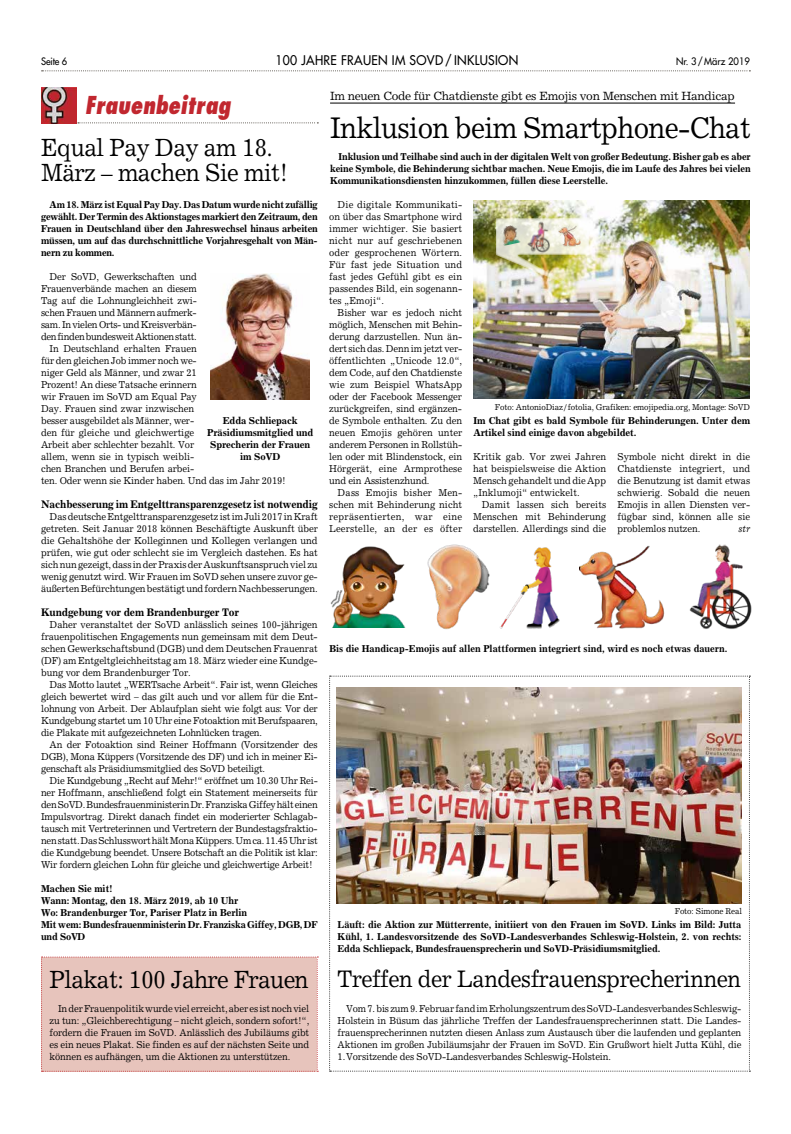
<style>
.page{position:relative;width:791px;height:1134px;background:#fff}
.page>*{position:absolute;margin:0;border:0;box-sizing:border-box;transform-origin:0 0}
.t1{font:30px "Excelsior";letter-spacing:-.025em;color:#000;scale:.93 1}
.t2{font:25px/25px "Excelsior";letter-spacing:-.025em;color:#000;scale:.93 1}
.t3{font:24px "Excelsior";letter-spacing:-.02em;color:#000;scale:.93 1}
.t4{font:italic 800 condensed 24px "Futura";color:#c1272f;scale:.93 1}
.t5{font:13px "Futura";letter-spacing:.025em;color:#000;scale:.94 1}
.t6{font:12px "Excelsior";letter-spacing:-.025em;color:#000}
.t7{font:700 11px "Excelsior";letter-spacing:-.015em;color:#000;scale:.94 1}
.t8{font:10px/12px "Excelsior";letter-spacing:-.015em;color:#000;text-align:justify;scale:.94 1}
.t9{font:700 10px/12px "Excelsior";letter-spacing:-.015em;color:#000;text-align:justify;scale:.94 1}
.t10{font:700 10px/12px "Excelsior";letter-spacing:-.015em;color:#000;scale:.96 1}
.t11{font:10px "Futura";color:#000;scale:.94 1}
.t12{font:italic 10px "Excelsior";color:#000;scale:.94 1}
.t13{font:8.5px "Excelsior";letter-spacing:-.015em;color:#000;scale:.94 1}
</style>
<div class="page">
<hr style="left:330px;top:103px;width:405px;height:1px;background:#000">
<img style="left:473px;top:201px;width:277px;height:197px">
<img style="left:496px;top:218px;width:93px;height:75px">
<img style="left:500px;top:224px;width:22px;height:22px">
<img style="left:559px;top:225px;width:21px;height:22px">
<img style="left:522px;top:220px;width:35px;height:35px">
<svg style="left:329px;top:676px;width:421px;height:395px"></svg>
<img style="left:336px;top:687px;width:405px;height:216px">
<img style="left:330px;top:546px;width:75px;height:81px">
<img style="left:689px;top:544px;width:63px;height:85px">
<img style="left:580px;top:545px;width:85px;height:84px">
<div style="left:41px;top:956px;width:277px;height:116px;background:#e7c4bc"></div>
<img style="left:427px;top:544px;width:58px;height:86px">
<img style="left:485px;top:547px;width:75px;height:82px">
<img style="left:41px;top:88px;width:36px;height:36px">
<svg style="left:78px;top:122px;width:240px;height:1px"></svg>
<img style="left:211px;top:274px;width:99px;height:126px">
<svg style="left:42px;top:70px;width:708px;height:1px"></svg>
<p class="t11" style="left:41px;top:55px;width:29px">Seite 6</p>
<h3 class="t5" style="left:275px;top:52px;width:260px">100 JAHRE FRAUEN IM SOVD / INKLUSION</h3>
<p class="t11" style="left:676px;top:55px;width:80px">Nr. 3/März 2019</p>
<h3 class="t4" style="left:85px;top:90px;width:158px">Frauenbeitrag</h3>
<h2 class="t2" style="left:41px;top:135px;width:268px">Equal Pay Day am 18.<br>März – machen Sie mit!</h2>
<p class="t9" style="left:41px;top:198px;width:296px;text-indent:9px">Am 18. März ist Equal Pay Day. Das Datum wurde nicht zufällig gewählt. Der Termin des Aktionstages markiert den Zeitraum, den Frauen in Deutschland über den Jahreswechsel hinaus arbeiten müssen, um auf das durchschnittliche Vorjahresgehalt von Män&shy;nern zu kommen.</p>
<p class="t8" style="left:50px;top:270px;width:158px">Der SoVD, Gewerkschaften und</p>
<p class="t8" style="left:41px;top:282px;width:167px">Frauenverbände machen an diesem</p>
<p class="t8" style="left:41px;top:294px;width:167px">Tag auf die Lohnungleichheit zwi-</p>
<p class="t8" style="left:41px;top:306px;width:167px">schen Frauen und Männern aufmerk-</p>
<p class="t8" style="left:41px;top:318px;width:167px">sam. In vielen Orts- und Kreisverbän-</p>
<p class="t8" style="left:41px;top:330px;width:167px">den finden bundesweit Aktionen statt.</p>
<p class="t8" style="left:50px;top:342px;width:158px">In Deutschland erhalten Frauen</p>
<p class="t8" style="left:41px;top:354px;width:167px">für den gleichen Job immer noch we-</p>
<p class="t8" style="left:41px;top:366px;width:167px">niger Geld als Männer, und zwar 21</p>
<p class="t8" style="left:41px;top:378px;width:167px">Prozent! An diese Tatsache erinnern</p>
<p class="t8" style="left:41px;top:390px;width:167px">wir Frauen im SoVD am Equal Pay</p>
<p class="t8" style="left:41px;top:402px;width:164px">Day. Frauen sind zwar inzwischen</p>
<p class="t8" style="left:41px;top:414px;width:164px">besser ausgebildet als Männer, wer-</p>
<p class="t8" style="left:41px;top:426px;width:164px">den für gleiche und gleichwertige</p>
<p class="t8" style="left:41px;top:438px;width:164px">Arbeit aber schlechter bezahlt. Vor</p>
<p class="t8" style="left:41px;top:450px;width:164px">allem, wenn sie in typisch weibli-</p>
<p class="t8" style="left:41px;top:462px;width:164px">chen Branchen und Berufen arbei-</p>
<p class="t8" style="left:41px;top:474px;width:262px">ten. Oder wenn sie Kinder haben. Und das im Jahr 2019!</p>
<p class="t7" style="left:41px;top:497px;width:296px">Nachbesserung im Entgelttransparenzgesetz ist notwendig</p>
<p class="t8" style="left:41px;top:510px;width:296px;text-indent:9px">Das deutsche Entgelttransparenzgesetz ist im Juli 2017 in Kraft getreten. Seit Januar 2018 können Beschäftigte Auskunft über die Gehaltshöhe der Kolleginnen und Kollegen verlangen und prüfen, wie gut oder schlecht sie im Vergleich dastehen. Es hat sich nun gezeigt, dass in der Praxis der Auskunftsanspruch viel zu wenig genutzt wird. Wir Frauen im SoVD sehen unsere zuvor ge&shy;äußerten Befürchtungen bestätigt und fordern Nachbesserungen.</p>
<p class="t7" style="left:41px;top:605px;width:212px">Kundgebung vor dem Brandenburger Tor</p>
<p class="t8" style="left:41px;top:618px;width:296px;text-indent:9px">Daher veranstaltet der SoVD anlässlich seines 100-jährigen frauenpolitischen Engagements nun gemeinsam mit dem Deut&shy;schen Gewerkschaftsbund (DGB) und dem Deutschen Frauenrat (DF) am Entgeltgleichheitstag am 18. März wieder eine Kundge&shy;bung vor dem Brandenburger Tor.</p>
<p class="t8" style="left:41px;top:678px;width:296px;text-indent:9px">Das Motto lautet „WERTsache Arbeit“. Fair ist, wenn Gleiches gleich bewertet wird – das gilt auch und vor allem für die Ent&shy;lohnung von Arbeit. Der Ablaufplan sieht wie folgt aus: Vor der Kundgebung startet um 10 Uhr eine Fotoaktion mit Berufspaaren, die Plakate mit aufgezeichneten Lohnlücken tragen.</p>
<p class="t8" style="left:41px;top:738px;width:296px;text-indent:9px">An der Fotoaktion sind Reiner Hoffmann (Vorsitzender des DGB), Mona Küppers (Vorsitzende des DF) und ich in meiner Ei&shy;genschaft als Präsidiumsmitglied des SoVD beteiligt.</p>
<p class="t8" style="left:41px;top:774px;width:296px;text-indent:9px">Die Kundgebung „Recht auf Mehr!“ eröffnet um 10.30 Uhr Rei&shy;ner Hoffmann, anschließend folgt ein Statement meinerseits für den SoVD. Bundesfrauenministerin Dr. Franziska Giffey hält einen Impulsvortrag. Direkt danach findet ein moderierter Schlagab&shy;tausch mit Vertreterinnen und Vertretern der Bundestagsfraktio&shy;nen statt. Das Schlusswort hält Mona Küppers. Um ca. 11.45 Uhr ist die Kundgebung beendet. Unsere Botschaft an die Politik ist klar:<br>Wir fordern gleichen Lohn für gleiche und gleichwertige Arbeit!</p>
<p class="t9" style="left:41px;top:882px;width:296px;text-align:left">Machen Sie mit!<br>Wann: Montag, den 18. März 2019, ab 10 Uhr<br>Wo: Brandenburger Tor, Pariser Platz in Berlin<br>Mit wem: Bundesfrauenministerin Dr. Franziska Giffey, DGB, DF und SoVD</p>
<p class="t10" style="left:207px;top:414px;width:112px;text-align:center">Edda Schliepack<br>Präsidiumsmitglied und<br>Sprecherin der Frauen im SoVD</p>
<h2 class="t2" style="left:50px;top:966px;width:280px">Plakat: 100 Jahre Frauen</h2>
<p class="t8" style="left:50px;top:1002px;width:278px;text-indent:9px">In der Frauenpolitik wurde viel erreicht, aber es ist noch viel zu tun: „Gleichberechtigung – nicht gleich, sondern sofort!“, fordern die Frauen im SoVD. Anlässlich des Jubiläums gibt es ein neues Plakat. Sie finden es auf der nächsten Seite und können es aufhängen, um die Aktionen zu unterstützen.</p>
<p class="t6" style="left:330px;top:88px;width:406px">Im neuen Code für Chatdienste gibt es Emojis von Menschen mit Handicap</p>
<h1 class="t1" style="left:330px;top:110px;width:454px">Inklusion beim Smartphone-Chat</h1>
<p class="t9" style="left:330px;top:150px;width:449px;text-indent:9px">Inklusion und Teilhabe sind auch in der digitalen Welt von großer Bedeutung. Bisher gab es aber keine Symbole, die Behinderung sichtbar machen. Neue Emojis, die im Laufe des Jahres bei vielen Kommunikationsdiensten hinzukommen, füllen diese Leerstelle.</p>
<p class="t8" style="left:329px;top:198px;width:143px;text-indent:9px">Die digitale Kommunikati&shy;on über das Smartphone wird immer wichtiger. Sie basiert nicht nur auf geschriebenen oder gesprochenen Wörtern.<br>Für fast jede Situation und fast jedes Gefühl gibt es ein passendes Bild, ein sogenann&shy;tes „Emoji“.</p>
<p class="t8" style="left:329px;top:306px;width:143px;text-indent:9px">Bisher war es jedoch nicht möglich, Menschen mit Behin&shy;derung darzustellen. Nun än&shy;dert sich das. Denn im jetzt ver&shy;öffentlichten „Unicode 12.0“, dem Code, auf den Chatdienste wie zum Beispiel WhatsApp oder der Facebook Messenger zurückgreifen, sind ergänzen&shy;de Symbole enthalten. Zu den neuen Emojis gehören unter anderem Personen in Rollstüh&shy;len oder mit Blindenstock, ein Hörgerät, eine Armprothese und ein Assistenzhund.</p>
<p class="t8" style="left:329px;top:486px;width:143px;text-indent:9px">Dass Emojis bisher Men&shy;schen mit Behinderung nicht repräsentierten, war eine Leerstelle, an der es öfter</p>
<p class="t13" style="left:495px;top:402px;width:273px">Foto: AntonioDiaz/fotolia, Grafiken: emojipedia.org, Montage: SoVD</p>
<p class="t10" style="left:473px;top:414px;width:290px">Im Chat gibt es bald Symbole für Behinderungen. Unter dem<br>Artikel sind einige davon abgebildet.</p>
<p class="t8" style="left:473px;top:450px;width:143px">Kritik gab. Vor zwei Jahren hat beispielsweise die Aktion Mensch gehandelt und die App „Inklumoji“ entwickelt.</p>
<p class="t8" style="left:473px;top:498px;width:143px;text-indent:9px">Damit lassen sich bereits Menschen mit Behinderung darstellen. Allerdings sind die</p>
<p class="t8" style="left:617px;top:450px;width:143px">Symbole nicht direkt in die Chatdienste integriert, und die Benutzung ist damit etwas schwierig. Sobald die neuen Emojis in allen Diensten ver&shy;fügbar sind, können alle sie problemlos nutzen.</p>
<p class="t12" style="left:738px;top:522px;width:14px">str</p>
<p class="t9" style="left:329px;top:642px;width:425px">Bis die Handicap-Emojis auf allen Plattformen integriert sind, wird es noch etwas dauern.</p>
<p class="t13" style="left:675px;top:906px;width:73px">Foto: Simone Real</p>
<p class="t9" style="left:338px;top:918px;width:431px">Läuft: die Aktion zur Mütterrente, initiiert von den Frauen im SoVD. Links im Bild: Jutta Kühl, 1. Landesvorsitzende des SoVD-Landesverbandes Schleswig-Holstein, 2. von rechts:<br>Edda Schliepack, Bundesfrauensprecherin und SoVD-Präsidiumsmitglied.</p>
<h3 class="t3" style="left:338px;top:964px;width:435px">Treffen der Landesfrauensprecherinnen</h3>
<p class="t8" style="left:338px;top:1002px;width:431px;text-indent:9px">Vom 7. bis zum 9. Februar fand im Erholungszentrum des SoVD-Landesverbandes Schleswig-Holstein in Büsum das jährliche Treffen der Landesfrauensprecherinnen statt. Die Landes&shy;frauensprecherinnen nutzten diesen Anlass zum Austausch über die laufenden und geplanten Aktionen im großen Jubiläumsjahr der Frauen im SoVD. Ein Grußwort hielt Jutta Kühl, die 1.Vorsitzende des SoVD-Landesverbandes Schleswig-Holstein.</p>
</div>
